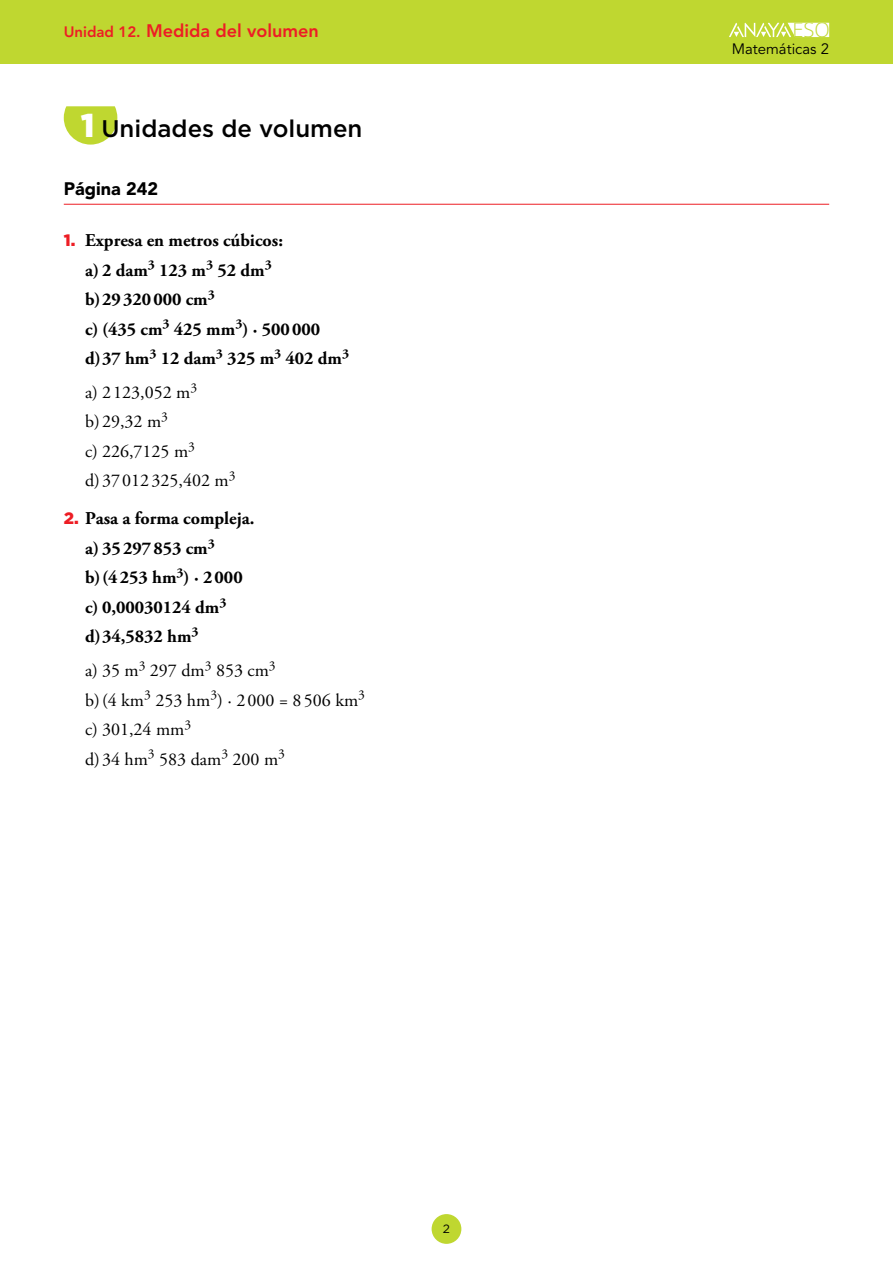
<style>
.page{position:relative;width:893px;height:1263px;background:#fff}
.page>*{position:absolute;margin:0;border:0;box-sizing:border-box;transform-origin:0 0}
.t1{font:500 24px "Gotham";color:#000}
.t2{font:300 20.25px "Open Sans";color:#bfd730}
.acti_TextoActiAparta{font:700 18px "Adobe Garamond Pro";color:#000}
.Soluciones_apartados{font:18px "Adobe Garamond Pro";color:#000}
.t3{font:800 18px "Avenir LT Std";color:#ed1d24}
.nuclPagina{font:900 18px "Avenir LT Std";color:#000}
.t4{font:15px "Avenir LT Std";color:#000}
.t5{font:12px "Gotham";color:#000}
.s1{font-size:15px}
.s2{font-weight:900;font-size:33px;color:#fff}
.s3{font-family:"Gotham";font-weight:900;font-size:16.5px;color:#ed1d24}
</style>
<div class="page">
<div style="left:0;top:0;width:893px;height:64px;background:#bfd730"></div>
<svg style="left:729px;top:22px;width:100px;height:15px"></svg>
<div style="left:432px;top:1214px;width:29px;height:30px;background:#bfd730;border-radius:50%"></div>
<hr style="left:64px;top:204px;width:765px;height:1px;background:#ed1d24">
<svg style="left:64px;top:106px;width:53px;height:39px;background:#c9dd53"></svg>
<p class="t3" style="left:64px;top:20px;width:256px"><span class="s1">Unidad 12.</span> Medida del volumen</p>
<p class="t2" style="left:792px;top:16px;width:39px">ESO</p>
<p class="t4" style="left:732px;top:40px;width:99px">Matemáticas 2</p>
<p class="t1" style="left:81px;top:113px;width:283px"><span class="s2">1</span> Unidades de volumen</p>
<p class="nuclPagina" style="left:64px;top:178px;width:96px">Página 242</p>
<p class="acti_TextoActiAparta" style="left:64px;top:230px;width:221px"><span class="s3">1.</span> Expresa en metros cúbicos:</p>
<p class="acti_TextoActiAparta" style="left:85px;top:259px;width:188px">a) 2 dam<sup>3</sup> 123 m<sup>3</sup> 52 dm<sup>3</sup></p>
<p class="acti_TextoActiAparta" style="left:85px;top:289px;width:131px">b)29320000 cm<sup>3</sup></p>
<p class="acti_TextoActiAparta" style="left:85px;top:318px;width:237px">c) (435 cm<sup>3</sup> 425 mm<sup>3</sup>) · 500000</p>
<p class="acti_TextoActiAparta" style="left:85px;top:348px;width:266px">d)37 hm<sup>3</sup> 12 dam<sup>3</sup> 325 m<sup>3</sup> 402 dm<sup>3</sup></p>
<p class="Soluciones_apartados" style="left:85px;top:381px;width:114px">a) 2123,052 m<sup>3</sup></p>
<p class="Soluciones_apartados" style="left:85px;top:411px;width:84px">b)29,32 m<sup>3</sup></p>
<p class="Soluciones_apartados" style="left:85px;top:440px;width:111px">c) 226,7125 m<sup>3</sup></p>
<p class="Soluciones_apartados" style="left:85px;top:470px;width:152px">d)37012 325,402 m<sup>3</sup></p>
<p class="acti_TextoActiAparta" style="left:64px;top:508px;width:192px"><span class="s3">2.</span> Pasa a forma compleja.</p>
<p class="acti_TextoActiAparta" style="left:85px;top:538px;width:131px">a) 35297853 cm<sup>3</sup></p>
<p class="acti_TextoActiAparta" style="left:85px;top:567px;width:159px">b)(4253 hm<sup>3</sup>) · 2000</p>
<p class="acti_TextoActiAparta" style="left:85px;top:597px;width:143px">c) 0,00030124 dm<sup>3</sup></p>
<p class="acti_TextoActiAparta" style="left:85px;top:626px;width:115px">d)34,5832 hm<sup>3</sup></p>
<p class="Soluciones_apartados" style="left:85px;top:660px;width:192px">a) 35 m<sup>3</sup> 297 dm<sup>3</sup> 853 cm<sup>3</sup></p>
<p class="Soluciones_apartados" style="left:85px;top:689px;width:281px">b)(4 km<sup>3</sup> 253 hm<sup>3</sup>) · 2 000 = 8 506 km<sup>3</sup></p>
<p class="Soluciones_apartados" style="left:85px;top:719px;width:108px">c) 301,24 mm<sup>3</sup></p>
<p class="Soluciones_apartados" style="left:85px;top:748px;width:201px">d)34 hm<sup>3</sup> 583 dam<sup>3</sup> 200 m<sup>3</sup></p>
<p class="t5" style="left:443px;top:1221px;width:9px">2</p>
</div>
